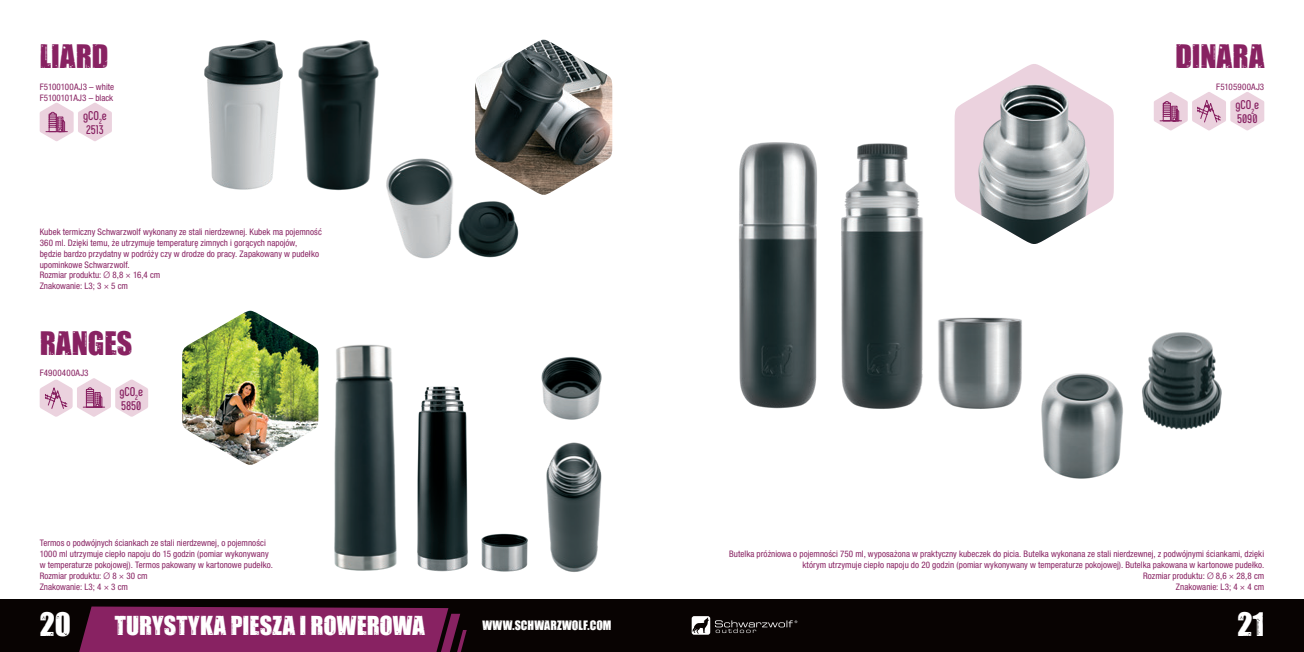
<style>
.page{position:relative;width:1304px;height:652px;background:#fff}
.page>*{position:absolute;margin:0;border:0;box-sizing:border-box;transform-origin:0 0}
.t1{font:30px "Impacted 20";letter-spacing:.005em;color:#882262}
.t2{font:30px "Impacted 20";color:#fff}
.t3{font:24.2px "Impacted 20";letter-spacing:.005em;color:#fff}
.t4{font:700 12.7px "Phenomena";color:#882262}
.t5{font:700 12.5px "Phenomena";color:#882262}
.t6{font:12px "Impacted 20";letter-spacing:.005em;color:#fff}
.t7{font:condensed 9px/10.8px "Helvetica Neue LT Pro";letter-spacing:.005em;color:#882262;text-align:right}
.t8{font:condensed 9px "Helvetica Neue LT Pro";letter-spacing:.025em;color:#882262}
.s1{font-weight:300;font-stretch:normal}
</style>
<div class="page">
<div style="left:652px;top:599px;width:652px;height:53px;background:#080302"></div>
<svg style="left:692px;top:616px;width:105px;height:19px"></svg>
<div style="left:0;top:599px;width:652px;height:53px;background:#080302"></div>
<svg style="left:79px;top:606px;width:388px;height:46px;background:#7d1f5a"></svg>
<img style="left:739px;top:142px;width:78px;height:267px">
<img style="left:841px;top:136px;width:181px;height:273px">
<img style="left:1041px;top:373px;width:82px;height:106px">
<img style="left:1142px;top:332px;width:80px;height:98px">
<img style="left:204px;top:40px;width:79px;height:150px">
<img style="left:298px;top:40px;width:81px;height:151px">
<img style="left:386px;top:158px;width:133px;height:101px">
<img style="left:475px;top:40px;width:137px;height:155px">
<img style="left:955px;top:64px;width:159px;height:180px">
<img style="left:334px;top:344px;width:63px;height:227px">
<img style="left:417px;top:386px;width:111px;height:186px">
<img style="left:541px;top:356px;width:61px;height:64px">
<img style="left:546px;top:442px;width:56px;height:130px">
<img style="left:182px;top:311px;width:136px;height:154px">
<svg style="left:40px;top:103px;width:72px;height:38px"></svg>
<svg style="left:40px;top:378px;width:108px;height:39px"></svg>
<svg style="left:1154px;top:92px;width:110px;height:39px"></svg>
<p class="t1" style="left:40px;top:33px;width:70px">LIARD</p>
<p class="t7" style="left:40px;top:81px;width:76px">F5100100AJ3 – white</p>
<p class="t7" style="left:40px;top:92px;width:75px">F5100101AJ3 – black</p>
<p class="t5" style="left:86px;top:122px;width:19px">2513</p>
<p class="t4" style="left:83px;top:108px;width:25px">gCO<sub>2</sub>e</p>
<p class="t7" style="left:40px;top:226px;width:284px;text-align:left">Kubek termiczny Schwarzwolf wykonany ze stali nierdzewnej. Kubek ma pojemność 360 ml. Dzięki temu, że utrzymuje temperaturę zimnych i gorących napojów,<br>będzie bardzo przydatny w podróży czy w drodze do pracy. Zapakowany w pudełko upominkowe Schwarzwolf.<br>Rozmiar produktu: <span class="s1">Ø</span> 8,8 × 16,4 cm<br>Znakowanie: L3; 3 × 5 cm</p>
<p class="t1" style="left:40px;top:320px;width:94px">RANGES</p>
<p class="t8" style="left:40px;top:368px;width:50px">F4900400AJ3</p>
<p class="t5" style="left:121px;top:398px;width:22px">5850</p>
<p class="t4" style="left:119px;top:384px;width:25px">gCO<sub>2</sub>e</p>
<p class="t7" style="left:40px;top:538px;width:235px;text-align:left">Termos o podwójnych ściankach ze stali nierdzewnej, o pojemności 1000 ml utrzymuje ciepło napoju do 15 godzin (pomiar wykonywany w temperaturze pokojowej). Termos pakowany w kartonowe pudełko.<br>Rozmiar produktu: <span class="s1">Ø</span> 8 × 30 cm<br>Znakowanie: L3; 4 × 3 cm</p>
<p class="t1" style="left:1175px;top:33px;width:90px">DINARA</p>
<p class="t7" style="left:1216px;top:81px;width:49px">F5105900AJ3</p>
<p class="t5" style="left:1237px;top:112px;width:22px">5090</p>
<p class="t4" style="left:1235px;top:97px;width:25px">gCO<sub>2</sub>e</p>
<p class="t7" style="left:729px;top:549px;width:537px">Butelka próżniowa o pojemności 750 ml, wyposażona w praktyczny kubeczek do picia. Butelka wykonana ze stali nierdzewnej, z podwójnymi ściankami, dzięki którym utrzymuje ciepło napoju do 20 godzin (pomiar wykonywany w temperaturze pokojowej). Butelka pakowana w kartonowe pudełko.</p>
<p class="t7" style="left:1143px;top:570px;width:123px">Rozmiar produktu: <span class="s1">Ø</span> 8,6 × 28,8 cm<br>Znakowanie: L3; 4 × 4 cm</p>
<h1 class="t2" style="left:40px;top:601px;width:33px">20</h1>
<h2 class="t3" style="left:115px;top:607px;width:312px">TURYSTYKA PIESZA I ROWEROWA</h2>
<h1 class="t2" style="left:1237px;top:601px;width:28px">21</h1>
<h3 class="t6" style="left:482px;top:616px;width:131px">WWW.SCHWARZWOLF.COM</h3>
</div>
